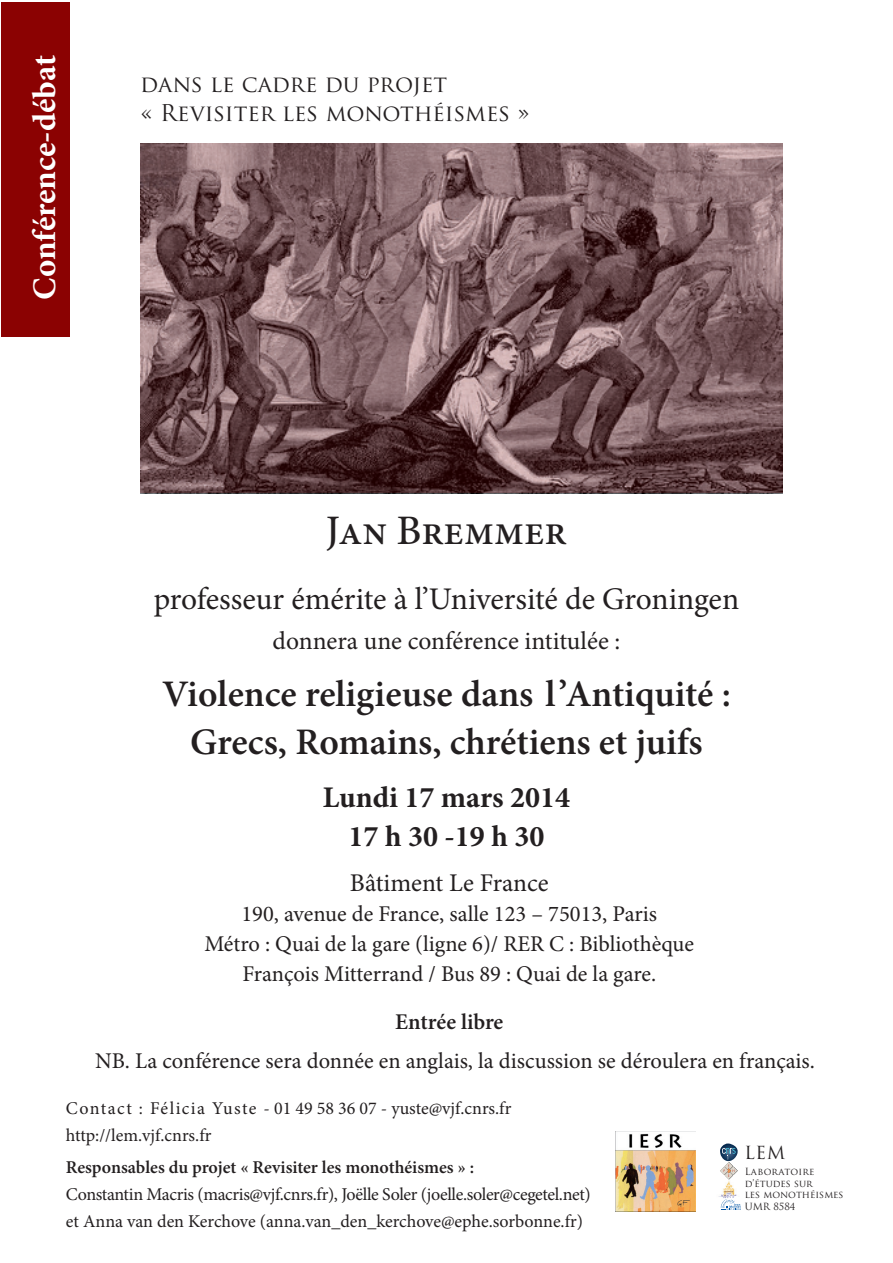
<style>
.page{position:relative;width:893px;height:1263px;background:#fff}
.page>*{position:absolute;margin:0;border:0;box-sizing:border-box;transform-origin:0 0}
.t1{font:500 42px "Minion Pro";color:#231f20}
.t2{font:600 37.5px/48px "Minion Pro";color:#231f20;text-align:center}
.t3{font:700 33px "Minion Pro";color:#fff}
.t4{font:31.5px "Minion Pro";letter-spacing:-.005em;color:#231f20}
.t5{font:700 30px/39px "Minion Pro";color:#231f20;text-align:center}
.t6{font:25.5px "Minion Pro";color:#231f20}
.t7{font:22.5px/30px "Minion Pro";color:#231f20;text-align:center}
.t8{font:22.5px/28.5px "Trajan Pro";color:#231f20}
.t9{font:600 22.5px "Minion Pro";letter-spacing:-.005em;color:#231f20}
.t10{font:18px/27px "Minion Pro";letter-spacing:-.005em;color:#231f20}
.t11{font:600 18px "Minion Pro";color:#231f20}
.t12{font:17.55px "Trajan Pro";color:#231f20}
.t13{font:9.6px/11.6px "Trajan Pro";color:#231f20}
</style>
<div class="page">
<div style="left:1px;top:2px;width:69px;height:335px;background:#8b0202"></div>
<img style="left:615px;top:1132px;width:80px;height:79px">
<svg style="left:720px;top:1143px;width:18px;height:36px"></svg>
<img style="left:718px;top:1180px;width:19px;height:17px">
<svg style="left:719px;top:1195px;width:22px;height:15px"></svg>
<svg style="left:140px;top:143px;width:642px;height:350px;background:#745759"></svg>
<h3 class="t3" style="left:21px;top:300px;width:247px;rotate:-90deg">Conférence-débat</h3>
<p class="t8" style="left:140px;top:70px;width:391px">dans le cadre du projet<br>« Revisiter les monothéismes »</p>
<h1 class="t1" style="left:326px;top:502px;width:243px">Jan Bremmer</h1>
<h3 class="t4" style="left:154px;top:577px;width:587px">professeur émérite à l’Université de Groningen</h3>
<h3 class="t6" style="left:273px;top:624px;width:349px">donnera une conférence intitulée :</h3>
<h2 class="t2" style="left:162px;top:669px;width:570px">Violence religieuse dans l’Antiquité :<br>Grecs, Romains, chrétiens et juifs</h2>
<h3 class="t5" style="left:323px;top:778px;width:249px">Lundi 17 mars 2014<br>17 h 30 -19 h 30</h3>
<h3 class="t6" style="left:350px;top:866px;width:200px">Bâtiment Le France</h3>
<p class="t7" style="left:204px;top:899px;width:491px">190, avenue de France, salle 123 – 75013, Paris<br>Métro : Quai de la gare (ligne 6)/ RER C : Bibliothèque<br>François Mitterrand / Bus 89 : Quai de la gare.</p>
<p class="t9" style="left:395px;top:1006px;width:110px">Entrée libre</p>
<p class="t7" style="left:95px;top:1046px;width:721px">NB. La conférence sera donnée en anglais, la discussion se déroulera en français.</p>
<p class="t10" style="left:66px;top:1095px;width:447px">Contact : Félicia Yuste - 01 49 58 36 07 - yuste@vjf.cnrs.fr http://lem.vjf.cnrs.fr</p>
<p class="t11" style="left:66px;top:1154px;width:410px">Responsables du projet « Revisiter les monothéismes » :</p>
<p class="t10" style="left:66px;top:1180px;width:526px">Constantin Macris (macris@vjf.cnrs.fr), Joëlle Soler (joelle.soler@cegetel.net) et Anna van den Kerchove (anna.van_den_kerchove@ephe.sorbonne.fr)</p>
<p class="t12" style="left:744px;top:1141px;width:42px">LEM</p>
<p class="t13" style="left:745px;top:1166px;width:100px">Laboratoire d’études sur<br>les monothéismes<br>UMR 8584</p>
</div>
